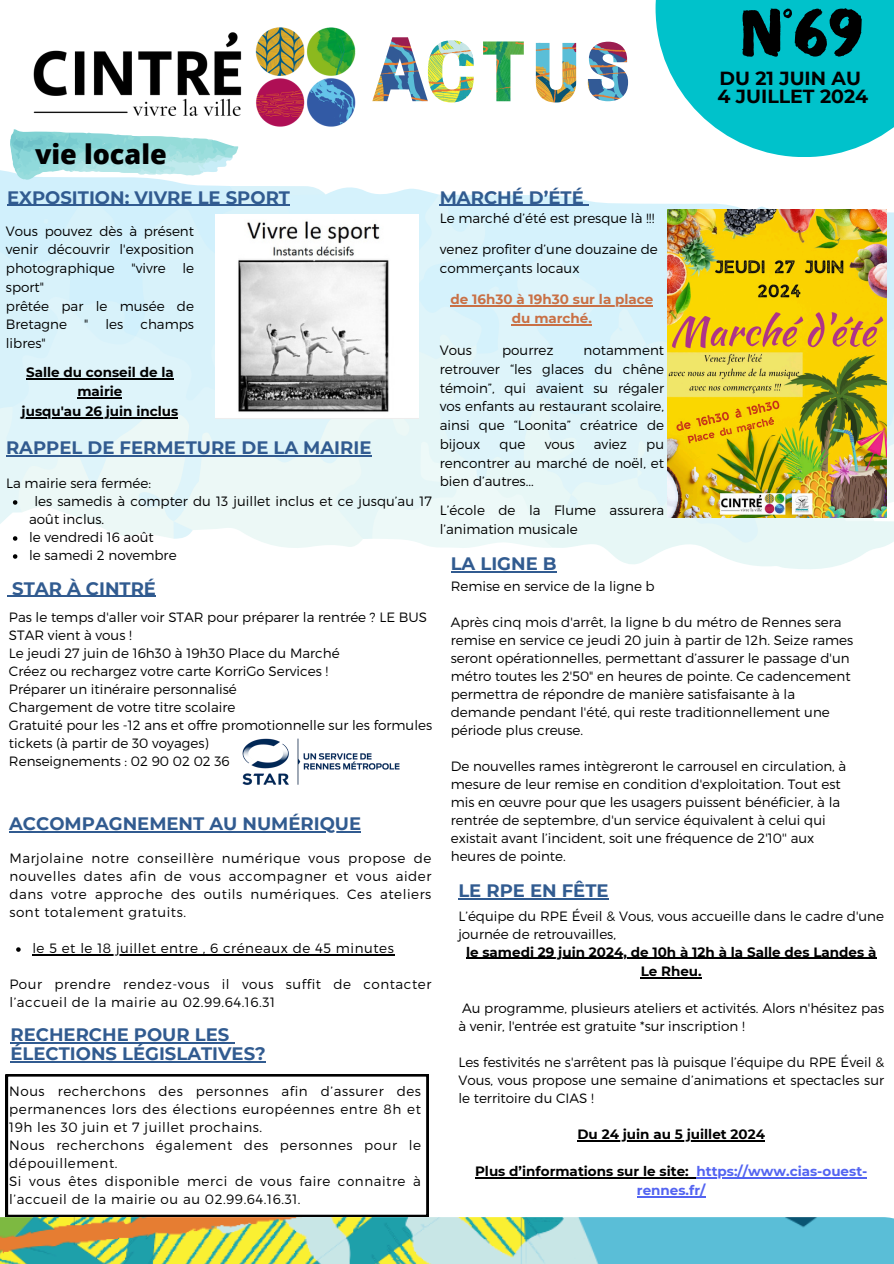
<style>
.page{position:relative;width:894px;height:1264px;background:#fff}
.page>*{position:absolute;margin:0;border:0;box-sizing:border-box;transform-origin:0 0}
.t1{font:65.4px "Balmy";color:#000}
.t2{font:800 27px "Open Sans";color:#000}
.t3{font:700 18.9px/18.6px "Montserrat";color:#000}
.t4{font:700 18px/19.2px "Montserrat";color:#315b90}
.t5{font:300 13.5px/18px "Montserrat";color:#000}
.t6{font:300 13.5px/18px "Montserrat";letter-spacing:.04em;color:#000}
.t7{font:700 13.5px/19.2px "Montserrat";color:#000;text-align:center}
.t8{font:700 13.5px/19.2px "Montserrat";color:#5364f1}
.t9{font:700 13.5px/19.4px "Montserrat";color:#c97045;text-align:center}
</style>
<div class="page">
<img style="left:372px;top:37px;width:56px;height:64px">
<img style="left:428px;top:40px;width:45px;height:62px">
<img style="left:483px;top:41px;width:40px;height:60px">
<img style="left:587px;top:42px;width:41px;height:59px">
<div style="left:655px;top:0;width:238px;height:157px;background:#00c2cb"></div>
<img style="left:535px;top:43px;width:41px;height:59px">
<div style="left:599px;top:202px;width:133px;height:106px;background:#d5f2fc"></div>
<svg style="left:599px;top:544px;width:290px;height:25px;fill:#e7f7f6"></svg>
<svg style="left:599px;top:308px;width:294px;height:236px;background:#e1f3f5"></svg>
<svg style="left:713px;top:206px;width:180px;height:174px"></svg>
<svg style="left:638px;top:345px;width:8px;height:19px"></svg>
<svg style="left:631px;top:440px;width:15px;height:37px"></svg>
<svg style="left:618px;top:327px;width:4px;height:5px"></svg>
<img style="left:33px;top:27px;width:323px;height:100px">
<img style="left:0;top:1217px;width:893px;height:46px">
<svg style="left:6px;top:1074px;width:422px;height:142px"></svg>
<img style="left:667px;top:209px;width:218px;height:309px">
<img style="left:242px;top:738px;width:158px;height:47px">
<hr style="left:466px;top:957px;width:410px;height:1px;background:#000">
<hr style="left:640px;top:976px;width:61px;height:2px;background:#000">
<hr style="left:577px;top:1140px;width:187px;height:1px;background:#000">
<hr style="left:485px;top:1177px;width:203px;height:1px;background:#000">
<hr style="left:696px;top:1177px;width:171px;height:1px;background:#5364f1">
<hr style="left:636px;top:1196px;width:69px;height:1px;background:#5364f1">
<hr style="left:11px;top:1041px;width:218px;height:2px;background:#315b90">
<hr style="left:11px;top:1061px;width:255px;height:1px;background:#315b90">
<hr style="left:450px;top:571px;width:106px;height:1px;background:#315b90">
<hr style="left:9px;top:831px;width:352px;height:1px;background:#315b90">
<svg style="left:16px;top:947px;width:5px;height:4px"></svg>
<hr style="left:32px;top:954px;width:362px;height:1px;background:#000">
<hr style="left:458px;top:898px;width:150px;height:1px;background:#315b90">
<svg style="left:0;top:129px;width:599px;height:429px"></svg>
<hr style="left:450px;top:305px;width:203px;height:1px;background:#c97045">
<hr style="left:511px;top:324px;width:81px;height:2px;background:#c97045">
<hr style="left:12px;top:595px;width:144px;height:2px;background:#315b90">
<hr style="left:6px;top:455px;width:365px;height:1px;background:#315b90">
<h4 class="t1" style="left:740px;top:7px;width:124px">N°69</h4>
<p class="t3" style="left:717px;top:68px;width:152px">DU 21 JUIN AU<br>4 JUILLET 2024</p>
<p class="t2" style="left:35px;top:135px;width:133px">vie locale</p>
<p class="t4" style="left:7px;top:187px;width:284px">EXPOSITION: VIVRE LE SPORT</p>
<p class="t5" style="left:6px;top:221px;width:190px;line-height:18.8px;text-align:justify">Vous pouvez dès à présent venir découvrir l'exposition photographique "vivre le sport"</p>
<p class="t5" style="left:6px;top:296px;width:190px;line-height:18.8px">prêtée par le musée de<br>Bretagne</p>
<p class="t5" style="left:84px;top:315px;width:6px">"</p>
<p class="t5" style="left:105px;top:315px;width:19px">les</p>
<p class="t5" style="left:140px;top:315px;width:55px">champs</p>
<p class="t5" style="left:6px;top:334px;width:41px">libres"</p>
<p class="t7" style="left:26px;top:362px;width:149px">Salle du conseil de la mairie</p>
<p class="t7" style="left:22px;top:401px;width:158px">jusqu'au 26 juin inclus</p>
<p class="t4" style="left:6px;top:438px;width:367px">RAPPEL DE FERMETURE DE LA MAIRIE</p>
<p class="t5" style="left:6px;top:473px;width:146px">La mairie sera fermée:</p>
<p class="t5" style="left:29px;top:491px;width:404px;text-indent:5px">les samedis à compter du 13 juillet inclus et ce jusqu’au 17 août inclus.</p>
<p class="t5" style="left:29px;top:527px;width:126px">le vendredi 16 août</p>
<p class="t5" style="left:29px;top:545px;width:149px">le samedi 2 novembre</p>
<p class="t4" style="left:12px;top:578px;width:145px">STAR À CINTRÉ</p>
<p class="t5" style="left:9px;top:607px;width:419px">Pas le temps d'aller voir STAR pour préparer la rentrée ? LE BUS<br>STAR vient à vous !</p>
<h4 class="t5" style="left:9px;top:643px;width:332px">Le jeudi 27 juin de 16h30 à 19h30 Place du Marché</h4>
<h4 class="t5" style="left:9px;top:661px;width:321px">Créez ou rechargez votre carte KorriGo Services !</h4>
<h3 class="t5" style="left:9px;top:679px;width:229px">Préparer un itinéraire personnalisé</h3>
<p class="t5" style="left:9px;top:697px;width:228px">Chargement de votre titre scolaire</p>
<p class="t5" style="left:9px;top:715px;width:424px">Gratuité pour les -12 ans et offre promotionnelle sur les formules tickets (à partir de 30 voyages)</p>
<p class="t5" style="left:9px;top:751px;width:222px">Renseignements : 02 90 02 02 36</p>
<h3 class="t4" style="left:9px;top:814px;width:353px">ACCOMPAGNEMENT AU NUMÉRIQUE</h3>
<h3 class="t5" style="left:9px;top:848px;width:423px;text-align:justify">Marjolaine notre conseillère numérique vous propose de nouvelles dates afin de vous accompagner et vous aider dans votre approche des outils numériques. Ces ateliers sont totalement gratuits.</h3>
<p class="t6" style="left:32px;top:938px;width:363px">le 5 et le 18 juillet entre , 6 créneaux de 45 minutes</p>
<p class="t6" style="left:9px;top:974px;width:423px">Pour prendre rendez-vous il vous suffit de contacter l’accueil de la mairie au 02.99.64.16.31</p>
<p class="t4" style="left:11px;top:1024px;width:257px">RECHERCHE POUR LES<br>ÉLECTIONS LÉGISLATIVES?</p>
<p class="t5" style="left:9px;top:1081px;width:413px;text-align:justify">Nous recherchons des personnes afin d’assurer des permanences lors des élections européennes entre 8h et 19h les 30 juin et 7 juillet prochains.</p>
<h3 class="t6" style="left:9px;top:1135px;width:413px">Nous recherchons également des personnes pour le dépouillement.</h3>
<p class="t6" style="left:9px;top:1171px;width:413px">Si vous êtes disponible merci de vous faire connaitre à l’accueil de la mairie ou au 02.99.64.16.31.</p>
<p class="t4" style="left:439px;top:187px;width:145px">MARCHÉ D’ÉTÉ</p>
<p class="t5" style="left:439px;top:208px;width:216px">Le marché d’été est presque là !!!</p>
<h3 class="t5" style="left:439px;top:239px;width:219px;line-height:18.8px">venez profiter d’une douzaine de commerçants locaux</h3>
<p class="t9" style="left:450px;top:289px;width:204px">de 16h30 à 19h30 sur la place du marché.</p>
<p class="t5" style="left:439px;top:340px;width:34px">Vous</p>
<p class="t5" style="left:502px;top:340px;width:53px">pourrez</p>
<p class="t5" style="left:439px;top:340px;width:226px;line-height:18.8px;text-align:justify;text-indent:144px">notamment retrouver “les glaces du chêne témoin”, qui avaient su régaler vos enfants au restaurant scolaire, ainsi que “Loonita” créatrice de bijoux</p>
<p class="t5" style="left:499px;top:434px;width:27px">que</p>
<p class="t5" style="left:544px;top:434px;width:31px">vous</p>
<p class="t5" style="left:593px;top:434px;width:35px">aviez</p>
<p class="t5" style="left:439px;top:434px;width:226px;line-height:18.8px;text-align:justify;text-indent:206px">pu rencontrer au marché de noël, et bien d’autres...</p>
<p class="t5" style="left:439px;top:500px;width:226px;line-height:18.8px">L’école de la Flume assurera l’animation musicale</p>
<p class="t4" style="left:450px;top:554px;width:107px">LA LIGNE B</p>
<p class="t5" style="left:450px;top:576px;width:205px">Remise en service de la ligne b</p>
<p class="t5" style="left:450px;top:612px;width:404px">Après cinq mois d'arrêt, la ligne b du métro de Rennes sera remise en service ce jeudi 20 juin à partir de 12h. Seize rames seront opérationnelles, permettant d’assurer le passage d'un métro toutes les 2'50" en heures de pointe. Ce cadencement permettra de répondre de manière satisfaisante à la demande pendant l'été, qui reste traditionnellement une période plus creuse.</p>
<p class="t5" style="left:450px;top:756px;width:397px">De nouvelles rames intègreront le carrousel en circulation, à mesure de leur remise en condition d'exploitation. Tout est mis en œuvre pour que les usagers puissent bénéficier, à la rentrée de septembre, d'un service équivalent à celui qui existait avant l’incident, soit une fréquence de 2'10'' aux heures de pointe.</p>
<p class="t4" style="left:458px;top:880px;width:152px">LE RPE EN FÊTE</p>
<p class="t5" style="left:458px;top:906px;width:427px">L’équipe du RPE Éveil &amp; Vous, vous accueille dans le cadre d'une journée de retrouvailles,</p>
<h3 class="t7" style="left:466px;top:942px;width:412px">le samedi 29 juin 2024, de 10h à 12h à la Salle des Landes à<br>Le Rheu.</h3>
<p class="t5" style="left:458px;top:998px;width:427px">Au programme, plusieurs ateliers et activités. Alors n'hésitez pas à venir, l'entrée est gratuite *sur inscription !</p>
<p class="t5" style="left:458px;top:1052px;width:427px;text-align:justify">Les festivités ne s'arrêtent pas là puisque l’équipe du RPE Éveil &amp; Vous, vous propose une semaine d’animations et spectacles sur le territoire du CIAS !</p>
<p class="t7" style="left:577px;top:1124px;width:189px">Du 24 juin au 5 juillet 2024</p>
<h3 class="t7" style="left:475px;top:1161px;width:215px">Plus d’informations sur le site:</h3>
<p class="t8" style="left:636px;top:1161px;width:232px;text-indent:60px">https://www.cias-ouest&shy;rennes.fr/</p>
</div>
